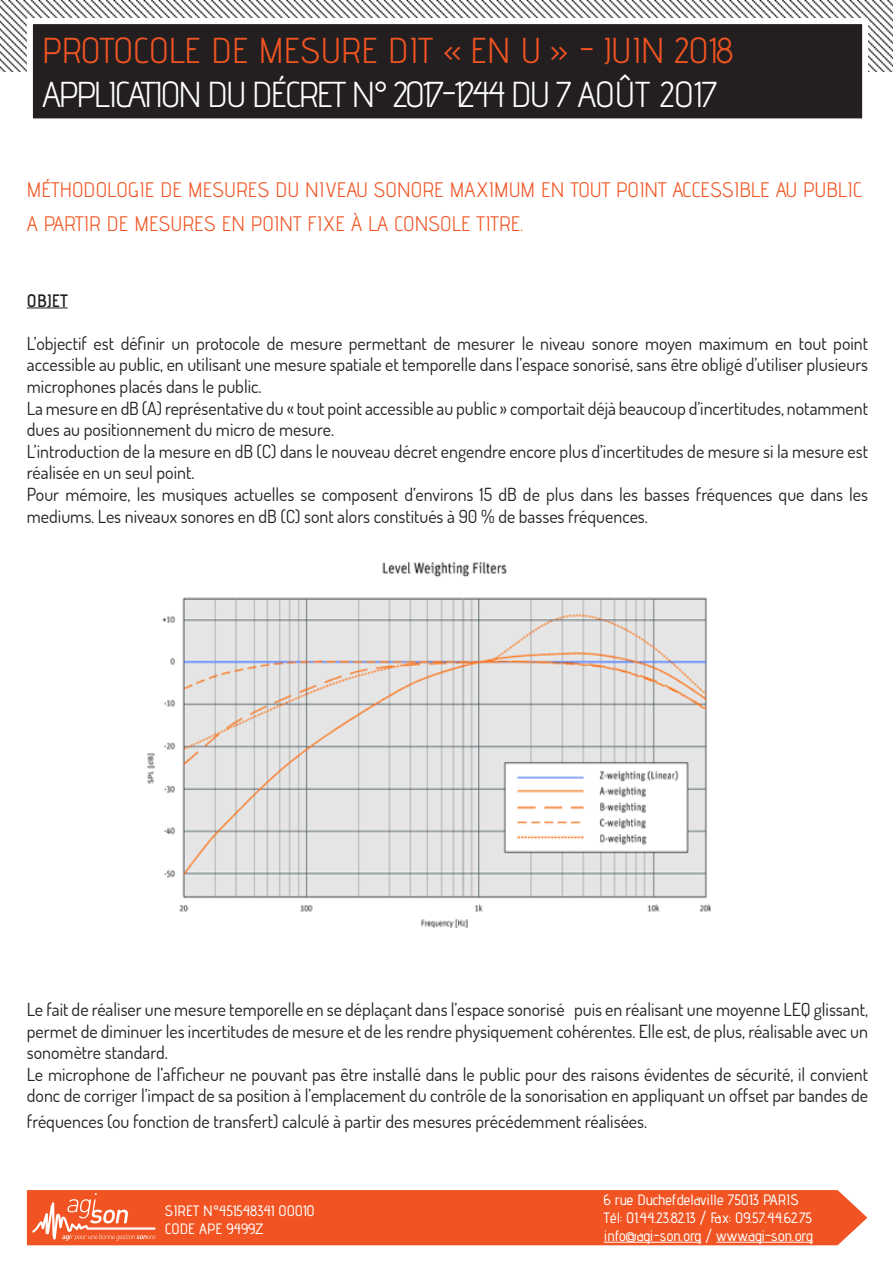
<style>
.page{position:relative;width:893px;height:1263px;background:#fff}
.page>*{position:absolute;margin:0;border:0;box-sizing:border-box;transform-origin:0 0}
.t1{font:36px "Advent Pro";letter-spacing:-.06em;color:#fff}
.t2{font:36px "Advent Pro";color:#f15422}
.t3{font:21px/34.2px "Advent Pro";color:#f15422}
.t4{font:18px/21.6px "Dosis";color:#231f20}
.t5{font:600 18px "Advent Pro";letter-spacing:.02em;color:#231f20}
.t6{font:500 15px/18px "Advent Pro";color:#fff}
</style>
<div class="page">
<img style="left:0;top:0;width:893px;height:71px">
<div style="left:30px;top:21px;width:835px;height:100px;background:#231f20"></div>
<div style="left:27px;top:18px;width:841px;height:106px;border:6px solid #fff"></div>
<div style="left:27px;top:1190px;width:840px;height:55px;background:#f15422"></div>
<svg style="left:32px;top:1193px;width:124px;height:48px;background:#f3734a"></svg>
<hr style="left:604px;top:1242px;width:97px;height:1px;background:#fff">
<hr style="left:716px;top:1242px;width:97px;height:1px;background:#fff">
<hr style="left:27px;top:307px;width:41px;height:1px;background:#231f20">
<img style="left:147px;top:562px;width:564px;height:365px">
<p class="t2" style="left:42px;top:29px;width:693px">PROTOCOLE DE MESURE DIT « EN U » - JUIN 2018</p>
<p class="t1" style="left:42px;top:72px;width:677px">APPLICATION DU DÉCRET N° 2017-1244 DU 7 AOÛT 2017</p>
<p class="t3" style="left:27px;top:172px;width:836px">MÉTHODOLOGIE DE MESURES DU NIVEAU SONORE MAXIMUM EN TOUT POINT ACCESSIBLE AU PUBLIC<br>A PARTIR DE MESURES EN POINT FIXE À LA CONSOLE TITRE.</p>
<p class="t5" style="left:27px;top:289px;width:42px">OBJET</p>
<p class="t4" style="left:27px;top:332px;width:843px;text-align:justify">L’objectif est définir un protocole de mesure permettant de mesurer le niveau sonore moyen maximum en tout point accessible au public, en utilisant une mesure spatiale et temporelle dans l’espace sonorisé, sans être obligé d’utiliser plusieurs microphones placés dans le public.</p>
<p class="t4" style="left:27px;top:397px;width:843px">La mesure en dB (A) représentative du « tout point accessible au public » comportait déjà beaucoup d’incertitudes, notamment dues au positionnement du micro de mesure.</p>
<p class="t4" style="left:27px;top:440px;width:843px">L’introduction de la mesure en dB (C) dans le nouveau décret engendre encore plus d’incertitudes de mesure si la mesure est réalisée en un seul point.</p>
<p class="t4" style="left:27px;top:483px;width:843px">Pour mémoire, les musiques actuelles se composent d’environs 15 dB de plus dans les basses fréquences que dans les mediums. Les niveaux sonores en dB (C) sont alors constitués à 90 % de basses fréquences.</p>
<p class="t4" style="left:27px;top:998px;width:843px;text-align:justify">Le fait de réaliser une mesure temporelle en se déplaçant dans l’espace sonorisé puis en réalisant une moyenne LEQ glissant, permet de diminuer les incertitudes de mesure et de les rendre physiquement cohérentes. Elle est, de plus, réalisable avec un sonomètre standard.</p>
<p class="t4" style="left:27px;top:1063px;width:843px">Le microphone de l’afficheur ne pouvant pas être installé dans le public pour des raisons évidentes de sécurité, il convient donc de corriger l’impact de sa position à l’emplacement du contrôle de la sonorisation en appliquant un offset par bandes de</p>
<p class="t4" style="left:27px;top:1110px;width:622px">fréquences (ou fonction de transfert) calculé à partir des mesures précédemment réalisées.</p>
<p class="t6" style="left:165px;top:1201px;width:151px">SIRET N°451548341 00010<br>CODE APE 9499Z</p>
<p class="t6" style="left:604px;top:1190px;width:210px">6 rue Duchefdelaville 75013 PARIS<br>Tél: 01.44.23.82.13 / Fax: 09.57.44.62.75 info@agi-son.org / www.agi-son.org</p>
</div>
